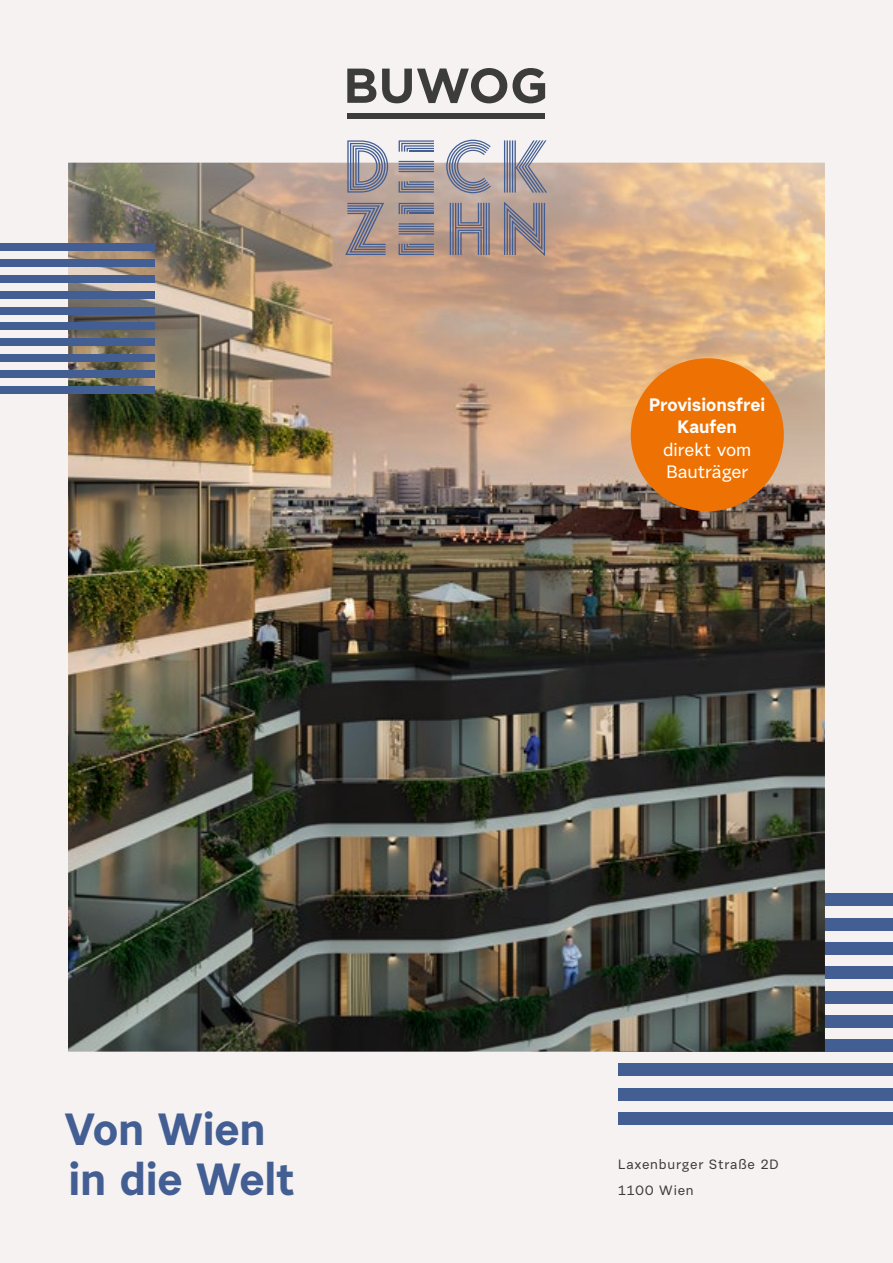
<style>
.page{position:relative;width:893px;height:1263px;background:#f5f2f1}
.page>*{position:absolute;margin:0;border:0;box-sizing:border-box;transform-origin:0 0}
.t1{font:700 45px/49.5px "Urban Grotesk Re Bo";letter-spacing:-.005em;color:#435e92}
.t2{font:700 18px/22.5px "Urban Grotesk Re Bo";letter-spacing:-.005em;color:#fff;text-align:center}
.t3{font:18px/22.5px "Urban Grotesk Me Bl";letter-spacing:-.005em;color:#fff}
.t4{font:13.5px/25.5px "Urban Grotesk Me Bl";letter-spacing:.055em;color:#3c3c3b}
</style>
<div class="page">
<div style="left:618px;top:1015px;width:275px;height:12px;background:#435e92"></div>
<div style="left:618px;top:1112px;width:275px;height:12px;background:#435e92"></div>
<div style="left:618px;top:1088px;width:275px;height:12px;background:#435e92"></div>
<div style="left:618px;top:1064px;width:275px;height:12px;background:#435e92"></div>
<div style="left:618px;top:1039px;width:275px;height:12px;background:#435e92"></div>
<div style="left:618px;top:894px;width:275px;height:12px;background:#435e92"></div>
<div style="left:618px;top:991px;width:275px;height:12px;background:#435e92"></div>
<div style="left:618px;top:967px;width:275px;height:12px;background:#435e92"></div>
<div style="left:618px;top:942px;width:275px;height:12px;background:#435e92"></div>
<div style="left:618px;top:918px;width:275px;height:12px;background:#435e92"></div>
<img style="left:68px;top:163px;width:757px;height:889px">
<div style="left:0;top:322px;width:155px;height:8px;background:#435e92"></div>
<div style="left:0;top:386px;width:155px;height:8px;background:#435e92"></div>
<div style="left:0;top:370px;width:155px;height:8px;background:#435e92"></div>
<div style="left:0;top:354px;width:155px;height:8px;background:#435e92"></div>
<div style="left:0;top:338px;width:155px;height:8px;background:#435e92"></div>
<div style="left:0;top:243px;width:155px;height:8px;background:#435e92"></div>
<div style="left:0;top:307px;width:155px;height:7px;background:#435e92"></div>
<div style="left:0;top:291px;width:155px;height:8px;background:#435e92"></div>
<div style="left:0;top:275px;width:155px;height:8px;background:#435e92"></div>
<div style="left:0;top:259px;width:155px;height:8px;background:#435e92"></div>
<div style="left:347px;top:113px;width:198px;height:5px;background:#3c3c3b"></div>
<svg style="left:347px;top:68px;width:198px;height:35px"></svg>
<svg style="left:345px;top:203px;width:41px;height:52px;background:#988b90"></svg>
<svg style="left:347px;top:140px;width:41px;height:53px"></svg>
<svg style="left:450px;top:203px;width:40px;height:52px;background:#90878f"></svg>
<svg style="left:446px;top:140px;width:45px;height:53px"></svg>
<svg style="left:504px;top:202px;width:41px;height:54px;background:#90868d"></svg>
<svg style="left:504px;top:140px;width:43px;height:53px"></svg>
<hr style="left:399px;top:171px;width:35px;height:1px;background:#435e92">
<hr style="left:399px;top:166px;width:35px;height:1px;background:#435e92">
<hr style="left:399px;top:168px;width:35px;height:2px;background:#435e92">
<hr style="left:399px;top:163px;width:35px;height:2px;background:#435e92">
<hr style="left:399px;top:161px;width:35px;height:1px;background:#435e92">
<svg style="left:399px;top:181px;width:35px;height:12px"></svg>
<svg style="left:399px;top:140px;width:35px;height:12px"></svg>
<hr style="left:399px;top:233px;width:35px;height:2px;background:#435e92">
<hr style="left:399px;top:228px;width:35px;height:2px;background:#435e92">
<hr style="left:399px;top:231px;width:35px;height:1px;background:#435e92">
<hr style="left:399px;top:226px;width:35px;height:1px;background:#435e92">
<hr style="left:399px;top:223px;width:35px;height:2px;background:#435e92">
<svg style="left:399px;top:244px;width:35px;height:11px"></svg>
<svg style="left:399px;top:203px;width:35px;height:11px"></svg>
<div style="left:631px;top:358px;width:153px;height:153px;background:#ee7203;border-radius:50%"></div>
<h1 class="t1" style="left:64px;top:1104px;width:232px">Von Wien in die Welt</h1>
<h2 class="t2" style="left:649px;top:393px;width:118px">Provisionsfrei<br>Kaufen</h2>
<h2 class="t3" style="left:663px;top:438px;width:90px">direkt vom<br>Bauträger</h2>
<p class="t4" style="left:618px;top:1152px;width:162px">Laxenburger Straße 2D<br>1100 Wien</p>
</div>
